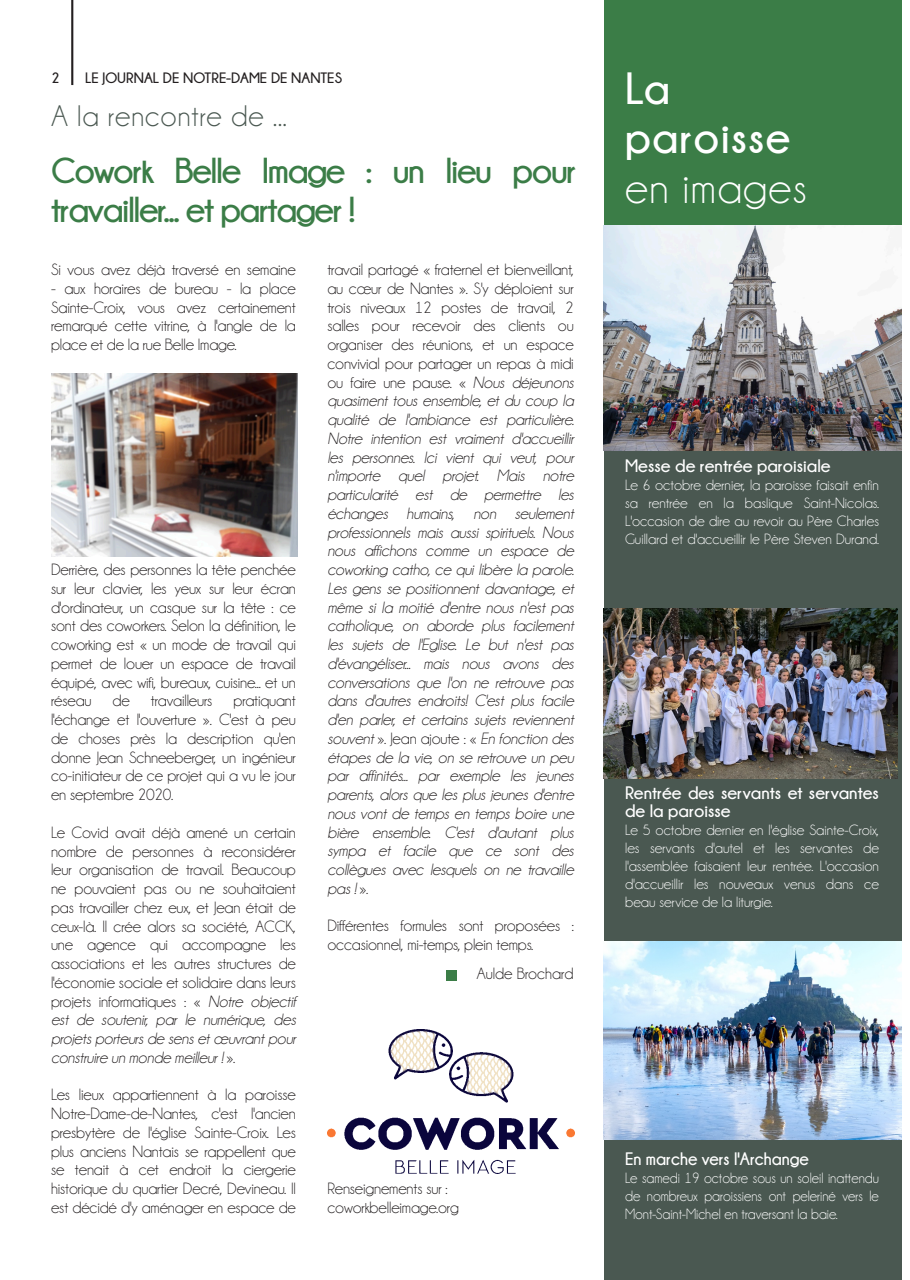
<style>
.page{position:relative;width:910px;height:1280px;background:#fff}
.page>*{position:absolute;margin:0;border:0;box-sizing:border-box;transform-origin:0 0}
.t1{font:700 45px/49.5px "Champagne&Limousines";letter-spacing:.03em;color:#fff}
.t2{font:45px "Champagne&Limousines";letter-spacing:.03em;color:#fff}
.t3{font:700 36px/39px "Champagne&Limousines";letter-spacing:-.04em;color:#3b7d47}
.t4{font:30px "Champagne&Limousines";letter-spacing:.03em;color:#4a5851}
.t5{font:700 18px/18px "Champagne&Limousines";color:#fff}
.t6{font:700 18px "Champagne&Limousines";color:#fff;scale:.96 1}
.t7{font:16.5px/18.8px "Champagne&Limousines";letter-spacing:-.01em;color:#231f20;text-align:justify}
.t8{font:italic 16.5px/18.8px "Champagne&Limousines";letter-spacing:-.01em;color:#231f20;text-align:justify}
.t9{font:15px/18px "Champagne&Limousines";color:#fff;text-align:justify}
.t10{font:15px/18px "Champagne&Limousines";color:#fff;text-align:justify;scale:.96 1}
.t11{font:700 15px "Champagne&Limousines";color:#231f20}
.s1{font-style:italic}
.s2{font-style:normal}
</style>
<div class="page">
<div style="left:604px;top:0;width:297px;height:1280px;background:#4a5851"></div>
<div style="left:604px;top:0;width:297px;height:225px;background:#3b7d47"></div>
<hr style="left:71px;top:0;width:2px;height:85px;background:#231f20">
<img style="left:604px;top:608px;width:294px;height:170px">
<img style="left:604px;top:942px;width:297px;height:198px">
<div style="left:446px;top:970px;width:11px;height:10px;background:#3b7d47"></div>
<img style="left:604px;top:225px;width:297px;height:225px">
<img style="left:51px;top:373px;width:247px;height:184px">
<img style="left:327px;top:1029px;width:247px;height:145px">
<p class="t11" style="left:51px;top:69px;width:10px">2</p>
<p class="t11" style="left:85px;top:70px;width:259px">LE JOURNAL DE NOTRE-DAME DE NANTES</p>
<h3 class="t4" style="left:52px;top:101px;width:237px">A la rencontre de ...</h3>
<h2 class="t3" style="left:51px;top:150px;width:527px">Cowork Belle Image : un lieu pour travailler... et partager !</h2>
<p class="t7" style="left:51px;top:260px;width:246px">Si vous avez déjà traversé en semaine</p>
<p class="t7" style="left:51px;top:279px;width:246px">- aux horaires de bureau - la place Sainte-Croix, vous avez certainement remarqué cette vitrine, à l'angle de la place et de la rue Belle Image.</p>
<p class="t7" style="left:51px;top:560px;width:246px">Derrière, des personnes la tête penchée sur leur clavier, les yeux sur leur écran d'ordinateur, un casque sur la tête : ce sont des coworkers. Selon la définition, le coworking est « un mode de travail qui permet de louer un espace de travail équipé, avec wifi, bureaux, cuisine . et un réseau</p>
<p class="t7" style="left:113px;top:691px;width:19px">de</p>
<p class="t7" style="left:151px;top:691px;width:63px">travailleurs</p>
<p class="t7" style="left:51px;top:691px;width:246px;text-indent:182px">pratiquant l'échange et l'ouverture ». C'est à peu de choses près la description qu'en donne Jean Schneeberger, un ingénieur co-initiateur de ce projet qui a vu le jour en septembre 2020.</p>
<p class="t7" style="left:51px;top:823px;width:246px">Le Covid avait déjà amené un certain nombre de personnes à reconsidérer leur organisation de travail. Beaucoup ne pouvaient pas ou ne souhaitaient pas travailler chez eux, et Jean était de ceux-là. Il crée alors sa société, ACCK, une agence qui accompagne les associations et les autres structures de l'économie sociale et solidaire dans leurs projets informatiques : « <span class="s1">Notre objectif est de soutenir, par le numérique, des projets porteurs de sens et œuvrant pour construire un monde meilleur !</span> ».</p>
<p class="t7" style="left:51px;top:1085px;width:246px">Les lieux appartiennent à la paroisse Notre-Dame-de-Nantes, c'est l'ancien presbytère de l'église Sainte-Croix. Les plus anciens Nantais se rappellent que se tenait à cet endroit la ciergerie historique du quartier Decré, Devineau. Il est décidé d'y aménager en espace de</p>
<p class="t8" style="left:327px;top:260px;width:248px"><span class="s2">travail partagé « fraternel et bienveillant, au cœur de Nantes ». S'y déploient sur trois niveaux 12 postes de travail, 2 salles pour recevoir des clients ou organiser des réunions, et un espace convivial pour partager un repas à midi ou faire une pause. «</span> Nous déjeunons quasiment tous ensemble, et du coup la qualité de l'ambiance est particulière.<br>Notre intention est vraiment d'accueillir les personnes. Ici vient qui veut, pour n'importe quel projet. Mais notre particularité est de permettre les échanges humains, non seulement professionnels mais aussi spirituels. Nous nous affichons comme un espace de coworking catho, ce qui libère la parole.<br>Les gens se positionnent davantage, et même si la moitié d'entre nous n'est pas catholique, on aborde plus facilement les sujets de l'Eglise. Le but n'est pas d'évangéliser . mais nous avons des conversations que l'on ne retrouve pas dans d'autres endroits! C'est plus facile d'en parler, et certains sujets reviennent souvent <span class="s2">». Jean ajoute : «</span> En fonction des étapes de la vie, on se retrouve un peu par affinités . par exemple les jeunes parents, alors que les plus jeunes d'entre nous vont de temps en temps boire une bière ensemble. C'est d'autant plus sympa et facile que ce sont des collègues avec lesquels on ne travaille pas ! <span class="s2">».</span></p>
<p class="t7" style="left:327px;top:916px;width:248px">Différentes formules sont proposées : occasionnel, mi-temps, plein temps.</p>
<p class="t7" style="left:477px;top:964px;width:98px">Aulde Brochard</p>
<p class="t7" style="left:327px;top:1179px;width:133px">Renseignements sur : coworkbelleimage.org</p>
<h1 class="t1" style="left:625px;top:62px;width:167px">La paroisse</h1>
<h1 class="t2" style="left:625px;top:165px;width:183px">en images</h1>
<p class="t5" style="left:625px;top:456px;width:207px">Messe de rentrée paroisiale</p>
<p class="t9" style="left:625px;top:476px;width:255px">Le 6 octobre dernier, la paroisse faisait enfin sa rentrée en la baslique Saint-Nicolas.<br>L'occasion de dire au revoir au Père Charles Guillard et d'accueillir le Père Steven Durand.</p>
<p class="t5" style="left:625px;top:784px;width:255px">Rentrée des servants et servantes de la paroisse</p>
<p class="t9" style="left:625px;top:821px;width:255px">Le 5 octobre dernier en l'église Sainte-Croix, les servants d'autel et les servantes de l'assemblée faisaient leur rentrée. L'occasion d'accueillir les nouveaux venus dans ce beau service de la liturgie.</p>
<p class="t6" style="left:625px;top:1149px;width:193px">En marche vers l'Archange</p>
<p class="t10" style="left:625px;top:1169px;width:266px">Le samedi 19 octobre sous un soleil inattendu de nombreux paroissiens ont peleriné vers le Mont-Saint-Michel en traversant la baie.</p>
</div>
